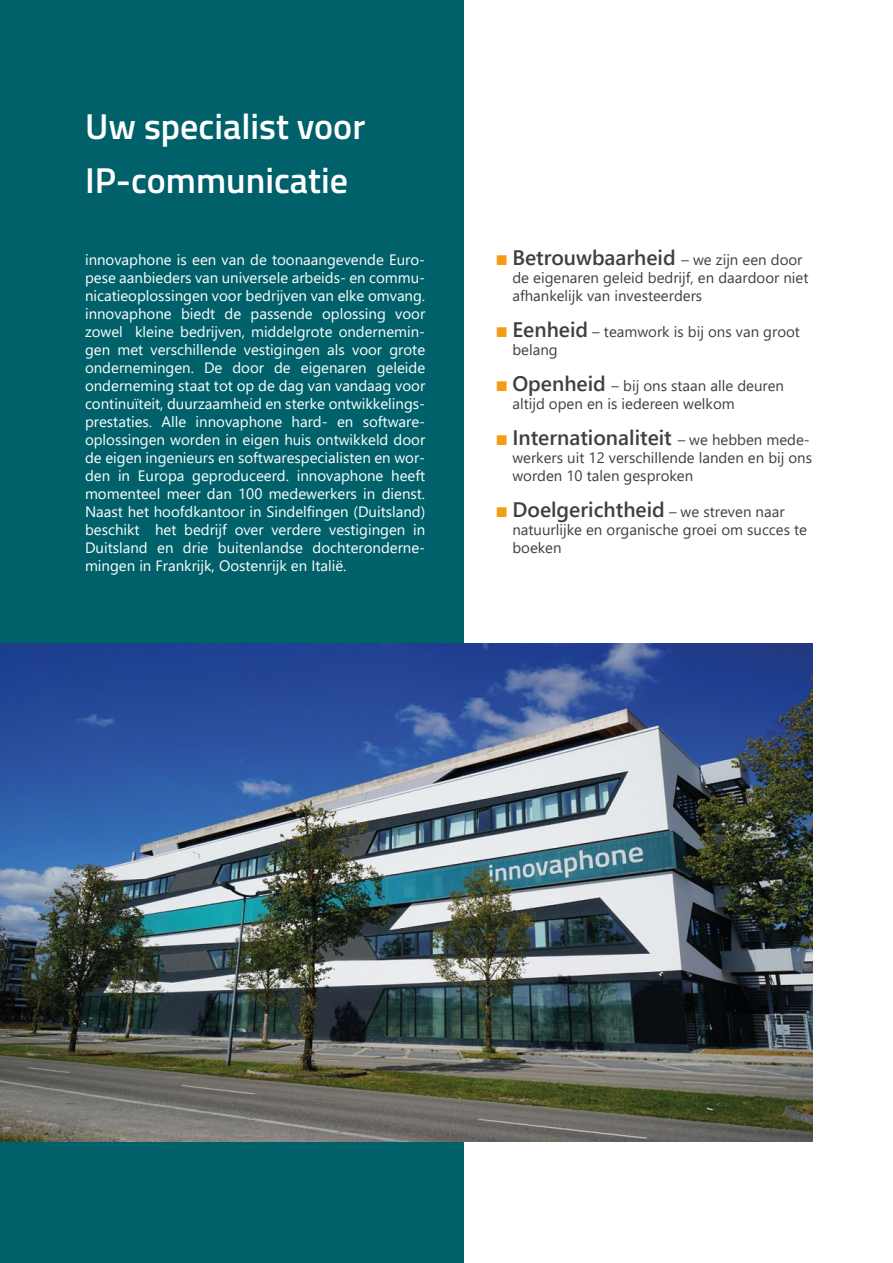
<style>
.page{position:relative;width:893px;height:1263px;background:#fff}
.page>*{position:absolute;margin:0;border:0;box-sizing:border-box;transform-origin:0 0}
.Überschrift_Themen_w{font:600 36px/54px "Titillium Web";color:#fff}
.t1{font:600 21px "Segoe UI";color:#3f3f40}
.Fließtext_weiß{font:15px/18px "Segoe UI";color:#fff;text-align:justify}
.t2{font:15px/18px "Segoe UI";color:#3f3f40}
.s1{font-family:"Arial";font-weight:400;color:#f59b15}
.s2{font-weight:400;font-size:15px}
.s3{font-family:"Arial";font-size:21px;color:#f59b15}
.s4{font-weight:600;font-size:21px}
</style>
<div class="page">
<div style="left:0;top:0;width:463px;height:1263px;background:#00616a"></div>
<img style="left:0;top:643px;width:812px;height:498px">
<p class="Überschrift_Themen_w" style="left:85px;top:98px;width:282px">Uw specialist voor<br>IP-communicatie</p>
<p class="Fließtext_weiß" style="left:85px;top:249px;width:342px">innovaphone is een van de toonaangevende Euro&shy;pese aanbieders van universele arbeids- en commu&shy;nicatieoplossingen voor bedrijven van elke omvang. innovaphone biedt de passende oplossing voor zowel kleine bedrijven, middelgrote ondernemin&shy;gen met verschillende vestigingen als voor grote ondernemingen. De door de eigenaren geleide onderneming staat tot op de dag van vandaag voor continuïteit, duurzaamheid en sterke ontwikkelings&shy;prestaties. Alle innovaphone hard- en software&shy;oplossingen worden in eigen huis ontwikkeld door de eigen ingenieurs en softwarespecialisten en wor&shy;den in Europa geproduceerd. innovaphone heeft momenteel meer dan 100 medewerkers in dienst.<br>Naast het hoofdkantoor in Sindelfingen (Duitsland) beschikt het bedrijf over verdere vestigingen in Duitsland en drie buitenlandse dochteronderne&shy;mingen in Frankrijk, Oostenrijk en Italië.</p>
<p class="t1" style="left:495px;top:238px;width:309px"><span class="s1">■</span> Betrouwbaarheid <span class="s2">– we zijn een door</span></p>
<p class="t2" style="left:512px;top:267px;width:298px">de eigenaren geleid bedrijf, en daardoor niet afhankelijk van investeerders</p>
<p class="t2" style="left:512px;top:321px;width:289px;text-indent:-17px"><span class="s3">■</span> <span class="s4">Eenheid</span> – teamwork is bij ons van groot belang</p>
<p class="t2" style="left:512px;top:375px;width:273px;text-indent:-17px"><span class="s3">■</span> <span class="s4">Openheid</span> – bij ons staan alle deuren altijd open en is iedereen welkom</p>
<p class="t1" style="left:495px;top:418px;width:316px"><span class="s1">■</span> Internationaliteit <span class="s2">– we hebben mede-</span></p>
<p class="t2" style="left:512px;top:447px;width:301px">werkers uit 12 verschillende landen en bij ons worden 10 talen gesproken</p>
<p class="t1" style="left:495px;top:490px;width:291px"><span class="s1">■</span> Doelgerichtheid <span class="s2">– we streven naar</span></p>
<p class="t2" style="left:512px;top:519px;width:296px">natuurlijke en organische groei om succes te boeken</p>
</div>
